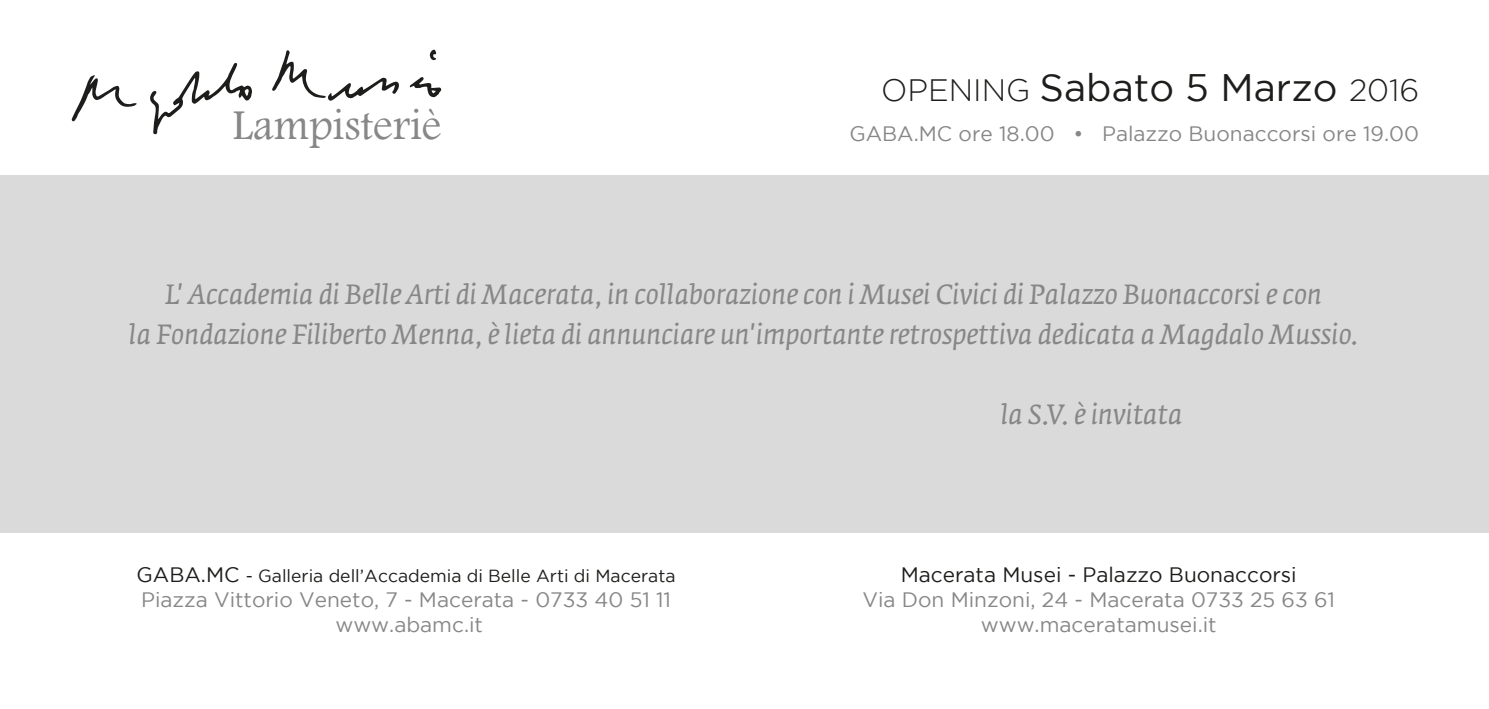
<style>
.page{position:relative;width:1489px;height:709px;background:#fff}
.page>*{position:absolute;margin:0;border:0;box-sizing:border-box;transform-origin:0 0}
.t1{font:44px "Footlight MT Light";color:#878787}
.t2{font:38.25px "Gotham";color:#1d1d1b}
.t3{font:italic 27.5px/40px "Fedra Serif A Pro";color:#878787;text-align:center}
.t4{font:20.75px/25px "Gotham";color:#878787;text-align:center}
.t5{font:20.75px "Gotham";color:#1d1d1b}
.t6{font:17.5px "Gotham";color:#1d1d1b}
.s1{font-weight:300;font-size:31px}
.s2{font-size:20.75px}
</style>
<div class="page">
<div style="left:0;top:175px;width:1488px;height:357px;background:#dadada"></div>
<svg style="left:150px;top:63px;width:102px;height:71px"></svg>
<svg style="left:72px;top:75px;width:65px;height:46px"></svg>
<svg style="left:272px;top:50px;width:127px;height:51px"></svg>
<svg style="left:409px;top:77px;width:32px;height:21px"></svg>
<svg style="left:429px;top:50px;width:7px;height:11px"></svg>
<h1 class="t1" style="left:232px;top:98px;width:210px">Lampisteriè</h1>
<h2 class="t2" style="left:881px;top:67px;width:539px"><span class="s1">OPENING</span> Sabato 5 Marzo <span class="s1">2016</span></h2>
<p class="t4" style="left:849px;top:120px;width:571px">GABA.MC ore 18.00 • Palazzo Buonaccorsi ore 19.00</p>
<p class="t3" style="left:129px;top:275px;width:1230px">L' Accademia di Belle Arti di Macerata, in collaborazione con i Musei Civici di Palazzo Buonaccorsi e con<br>la Fondazione Filiberto Menna, è lieta di annunciare un'importante retrospettiva dedicata a Magdalo Mussio.</p>
<p class="t6" style="left:137px;top:566px;width:540px"><span class="s2">GABA.MC</span> - Galleria dell’Accademia di Belle Arti di Macerata</p>
<p class="t4" style="left:141px;top:586px;width:531px">Piazza Vittorio Veneto, 7 - Macerata - 0733 40 51 11 www.abamc.it</p>
<p class="t3" style="left:1000px;top:395px;width:183px">la S.V. è invitata</p>
<p class="t5" style="left:900px;top:563px;width:397px">Macerata Musei - Palazzo Buonaccorsi</p>
<p class="t4" style="left:862px;top:586px;width:474px">Via Don Minzoni, 24 - Macerata 0733 25 63 61 www.maceratamusei.it</p>
</div>
